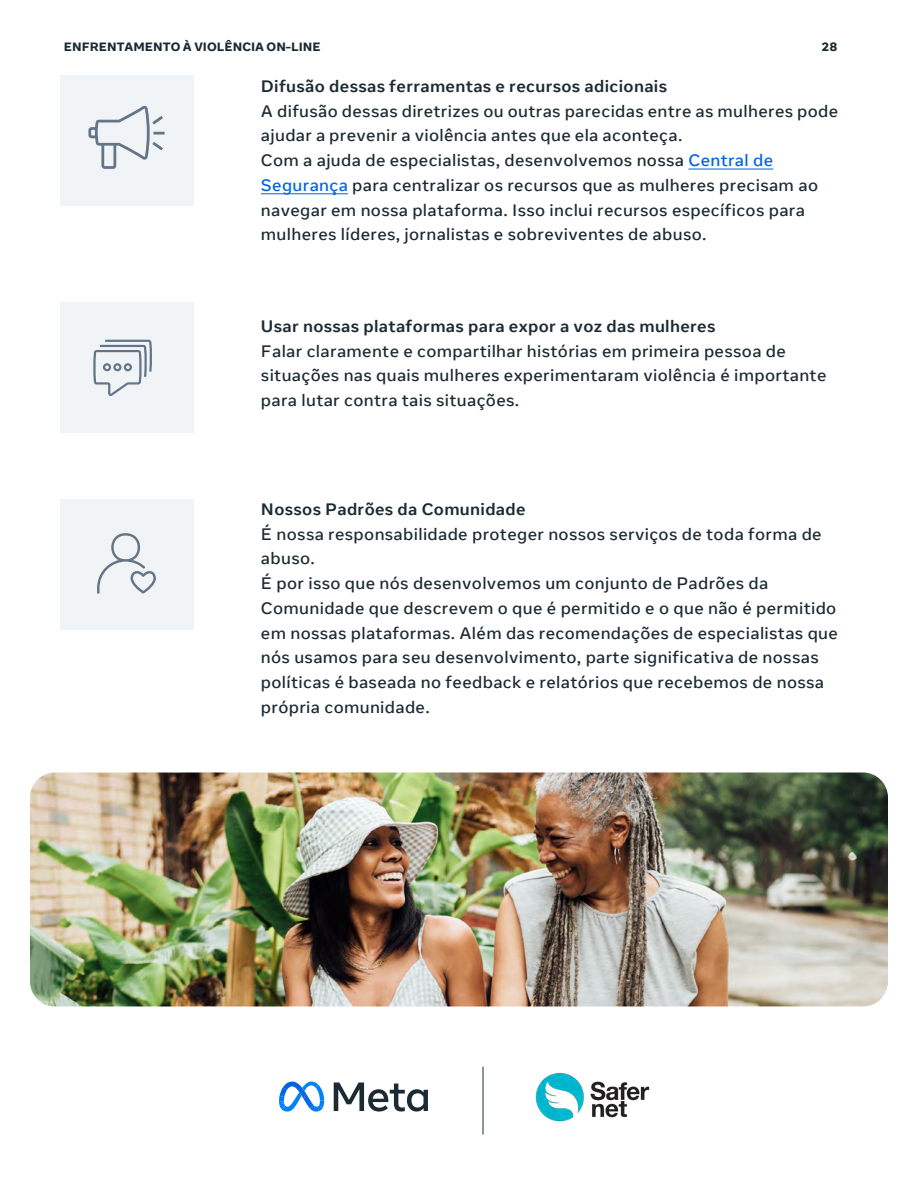
<style>
.page{position:relative;width:918px;height:1188px;background:#fff}
.page>*{position:absolute;margin:0;border:0;box-sizing:border-box;transform-origin:0 0}
.t1{font:500 16.5px/24.8px "Optimistic Text App";letter-spacing:.02em;color:#1c2b33}
.t2{font:700 16.5px "Optimistic Text App";letter-spacing:.02em;color:#1c2b33}
.t3{font:800 12px "Optimistic Text";color:#1c2b33}
.s1{color:#0064e0}
</style>
<div class="page">
<hr style="left:261px;top:193px;width:87px;height:1px;background:#0064e0">
<hr style="left:688px;top:169px;width:85px;height:1px;background:#0064e0">
<div style="left:60px;top:75px;width:133px;height:131px;background:#f1f4f7"></div>
<div style="left:60px;top:303px;width:133px;height:130px;background:#f1f4f7"></div>
<div style="left:60px;top:500px;width:133px;height:130px;background:#f1f4f7"></div>
<img style="left:30px;top:772px;width:858px;height:234px">
<svg style="left:88px;top:106px;width:77px;height:63px"></svg>
<svg style="left:97px;top:533px;width:59px;height:61px"></svg>
<svg style="left:93px;top:340px;width:59px;height:56px"></svg>
<svg style="left:334px;top:1083px;width:94px;height:29px"></svg>
<svg style="left:279px;top:1082px;width:45px;height:30px"></svg>
<img style="left:535px;top:1073px;width:115px;height:49px">
<hr style="left:483px;top:1067px;width:1px;height:68px;background:#1c2b33">
<p class="t3" style="left:64px;top:39px;width:258px">ENFRENTAMENTO À VIOLÊNCIA ON-LINE</p>
<p class="t3" style="left:822px;top:39px;width:17px">28</p>
<p class="t2" style="left:261px;top:76px;width:408px">Difusão dessas ferramentas e recursos adicionais</p>
<p class="t1" style="left:261px;top:99px;width:579px">A difusão dessas diretrizes ou outras parecidas entre as mulheres pode ajudar a prevenir a violência antes que ela aconteça.<br>Com a ajuda de especialistas, desenvolvemos nossa <span class="s1">Central de Segurança</span> para centralizar os recursos que as mulheres precisam ao navegar em nossa plataforma. Isso inclui recursos específicos para mulheres líderes, jornalistas e sobreviventes de abuso.</p>
<p class="t2" style="left:261px;top:316px;width:456px">Usar nossas plataformas para expor a voz das mulheres</p>
<p class="t1" style="left:261px;top:339px;width:567px">Falar claramente e compartilhar histórias em primeira pessoa de situações nas quais mulheres experimentaram violência é importante para lutar contra tais situações.</p>
<p class="t2" style="left:261px;top:499px;width:266px">Nossos Padrões da Comunidade</p>
<p class="t1" style="left:261px;top:522px;width:578px">É nossa responsabilidade proteger nossos serviços de toda forma de abuso.<br>É por isso que nós desenvolvemos um conjunto de Padrões da Comunidade que descrevem o que é permitido e o que não é permitido em nossas plataformas. Além das recomendações de especialistas que nós usamos para seu desenvolvimento, parte significativa de nossas políticas é baseada no feedback e relatórios que recebemos de nossa própria comunidade.</p>
</div>
